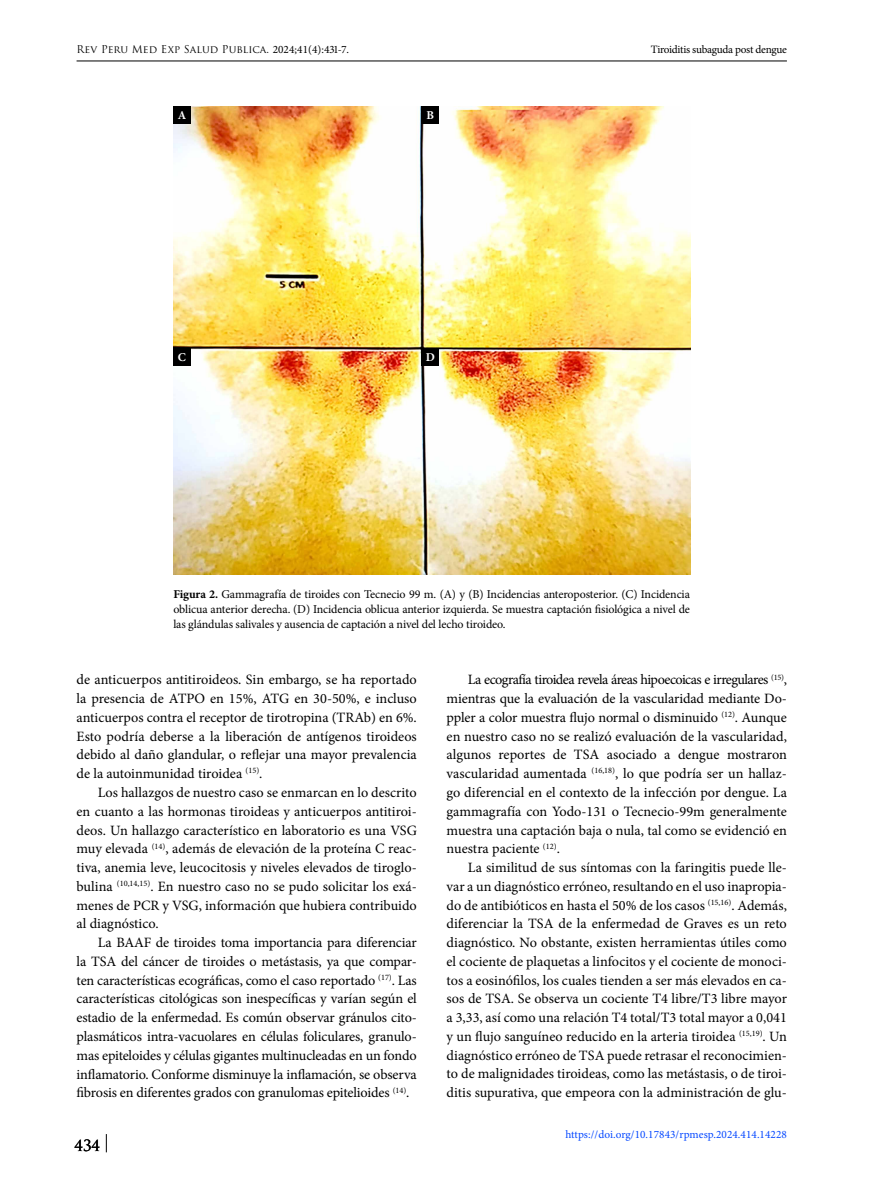
<style>
.page{position:relative;width:872px;height:1183px;background:#fff}
.page>*{position:absolute;margin:0;border:0;box-sizing:border-box;transform-origin:0 0}
.t1{font:15px "Trajan Pro";color:#000}
.t2{font:14.25px/18.8px "Minion Pro";color:#000;text-align:justify}
.t3{font:12px/15px "Minion Pro";letter-spacing:-.01em;color:#000;text-align:justify}
.t4{font:700 12px "Minion Pro";color:#fff}
.t5{font:11.25px "Minion Pro";color:#0548ff}
.t6{font:11.25px "Minion Pro";letter-spacing:-.025em;color:#000}
.t7{font:10.5px "Trajan Pro";letter-spacing:.005em;color:#000}
.s1{font-family:"Minion Pro";font-size:11.25px}
.s2{font-weight:700}
</style>
<div class="page">
<hr style="left:77px;top:61px;width:710px;height:1px;background:#000">
<svg style="left:106px;top:1134px;width:1px;height:17px"></svg>
<img style="left:173px;top:106px;width:517px;height:468px">
<div style="left:173px;top:106px;width:17px;height:17px;background:#000"></div>
<div style="left:173px;top:348px;width:17px;height:17px;background:#000"></div>
<div style="left:422px;top:106px;width:17px;height:17px;background:#000"></div>
<div style="left:422px;top:348px;width:17px;height:17px;background:#000"></div>
<p class="t7" style="left:77px;top:43px;width:274px">Rev Peru Med Exp Salud Publica. <span class="s1">2024;41(4):431-7.</span></p>
<p class="t6" style="left:651px;top:42px;width:137px">Tiroiditis subaguda post dengue</p>
<p class="t4" style="left:178px;top:107px;width:10px">A</p>
<p class="t4" style="left:178px;top:348px;width:10px">C</p>
<p class="t4" style="left:426px;top:107px;width:9px">B</p>
<p class="t4" style="left:426px;top:348px;width:11px">D</p>
<p class="t3" style="left:173px;top:587px;width:518px"><span class="s2">Figura 2.</span> Gammagrafía de tiroides con Tecnecio 99 m. (A) y (B) Incidencias anteroposterior. (C) Incidencia oblicua anterior derecha. (D) Incidencia oblicua anterior izquierda. Se muestra captación fisiológica a nivel de las glándulas salivales y ausencia de captación a nivel del lecho tiroideo.</p>
<p class="t2" style="left:77px;top:670px;width:342px">de anticuerpos antitiroideos. Sin embargo, se ha reportado la presencia de ATPO en 15%, ATG en 30-50%, e incluso anticuerpos contra el receptor de tirotropina (TRAb) en 6%.<br>Esto podría deberse a la liberación de antígenos tiroideos debido al daño glandular, o reflejar una mayor prevalencia de la autoinmunidad tiroidea <sup>(15)</sup>.</p>
<p class="t2" style="left:77px;top:783px;width:342px;text-indent:21px">Los hallazgos de nuestro caso se enmarcan en lo descrito en cuanto a las hormonas tiroideas y anticuerpos antitiroi&shy;deos. Un hallazgo característico en laboratorio es una VSG muy elevada <sup>(14)</sup>, además de elevación de la proteína C reac&shy;tiva, anemia leve, leucocitosis y niveles elevados de tiroglo&shy;bulina <sup>(10,14,15)</sup>. En nuestro caso no se pudo solicitar los exá&shy;menes de PCR y VSG, información que hubiera contribuido al diagnóstico.</p>
<p class="t2" style="left:77px;top:933px;width:342px;text-indent:21px">La BAAF de tiroides toma importancia para diferenciar la TSA del cáncer de tiroides o metástasis, ya que compar&shy;ten características ecográficas, como el caso reportado <sup>(17)</sup>. Las características citológicas son inespecíficas y varían según el estadio de la enfermedad. Es común observar gránulos cito&shy;plasmáticos intra-vacuolares en células foliculares, granulo&shy;mas epiteloides y células gigantes multinucleadas en un fondo inflamatorio. Conforme disminuye la inflamación, se observa fibrosis en diferentes grados con granulomas epitelioides <sup>(14)</sup>.</p>
<p class="t1" style="left:74px;top:1135px;width:27px">434</p>
<p class="t2" style="left:446px;top:670px;width:342px;text-indent:21px">La ecografía tiroidea revela áreas hipoecoicas e irregulares <sup>(15)</sup>, mientras que la evaluación de la vascularidad mediante Do&shy;ppler a color muestra flujo normal o disminuido <sup>(12)</sup>. Aunque en nuestro caso no se realizó evaluación de la vascularidad, algunos reportes de TSA asociado a dengue mostraron vascularidad aumentada <sup>(16,18)</sup>, lo que podría ser un hallaz&shy;go diferencial en el contexto de la infección por dengue. La gammagrafía con Yodo-131 o Tecnecio-99m generalmente muestra una captación baja o nula, tal como se evidenció en nuestra paciente <sup>(12)</sup>.</p>
<p class="t2" style="left:446px;top:858px;width:342px;text-indent:21px">La similitud de sus síntomas con la faringitis puede lle&shy;var a un diagnóstico erróneo, resultando en el uso inapropia&shy;do de antibióticos en hasta el 50% de los casos <sup>(15,16)</sup>. Además, diferenciar la TSA de la enfermedad de Graves es un reto diagnóstico. No obstante, existen herramientas útiles como el cociente de plaquetas a linfocitos y el cociente de monoci&shy;tos a eosinófilos, los cuales tienden a ser más elevados en ca&shy;sos de TSA. Se observa un cociente T4 libre/T3 libre mayor a 3,33, así como una relación T4 total/T3 total mayor a 0,041 y un flujo sanguíneo reducido en la arteria tiroidea <sup>(15,19)</sup>. Un diagnóstico erróneo de TSA puede retrasar el reconocimien&shy;to de malignidades tiroideas, como las metástasis, o de tiroi&shy;ditis supurativa, que empeora con la administración de glu-</p>
<p class="t5" style="left:565px;top:1126px;width:223px">https://doi.org/10.17843/rpmesp.2024.414.14228</p>
</div>
